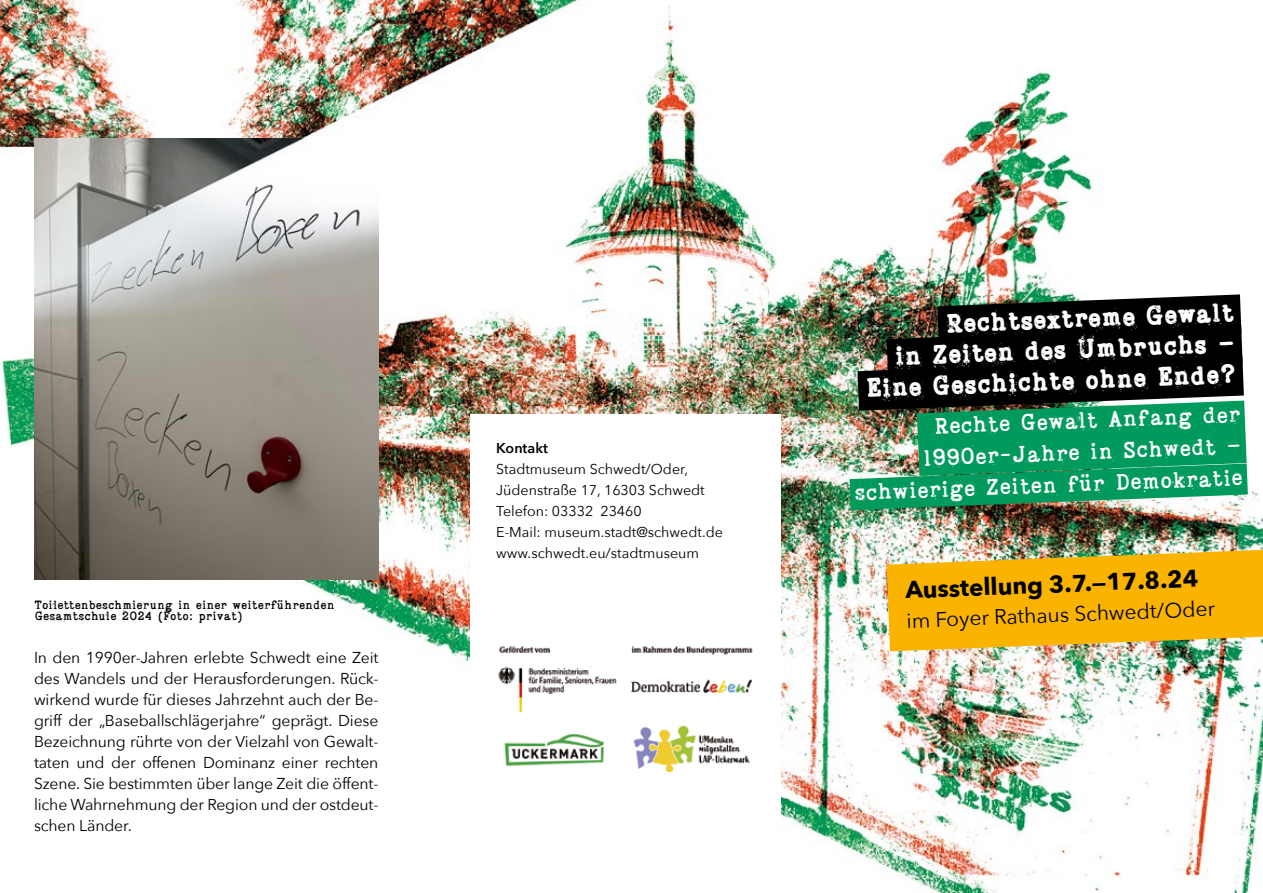
<style>
.page{position:relative;width:1263px;height:893px;background:#fff}
.page>*{position:absolute;margin:0;border:0;box-sizing:border-box;transform-origin:0 0}
.t1{font:700 27px/30.9px "Bygonest Rustic";color:#fff;text-align:right}
.t2{font:700 24px "Avenir Next";color:#000}
.t3{font:22.5px/31.7px "Bygonest Rustic";color:#fff;text-align:right}
.t4{font:21px "Avenir Next";color:#000}
.t5{font:15.75px/21px "Avenir Next";letter-spacing:-.01em;color:#000;text-align:justify}
.t6{font:14.25px/21px "Avenir Next";color:#000}
.t7{font:600 14.25px "Avenir Next";color:#000}
.t8{font:12px/11.4px "Bygonest Rustic";color:#000}
</style>
<div class="page">
<img style="left:0;top:0;width:1263px;height:893px">
<img style="left:34px;top:138px;width:344px;height:441px">
<img style="left:850px;top:294px;width:398px;height:216px">
<div style="left:470px;top:414px;width:310px;height:408px;background:#fff"></div>
<img style="left:498px;top:646px;width:255px;height:125px">
<svg style="left:886px;top:550px;width:377px;height:101px;background:#f0b519"></svg>
<p class="t8" style="left:35px;top:599px;width:302px">Toilettenbeschmierung in einer weiterführenden<br>Gesamtschule 2024 (Foto: privat)</p>
<p class="t5" style="left:34px;top:646px;width:346px">In den 1990er-Jahren erlebte Schwedt eine Zeit des Wandels und der Herausforderungen. Rück&shy;wirkend wurde für dieses Jahrzehnt auch der Be&shy;griff der „Baseballschlägerjahre“ geprägt. Diese Bezeichnung rührte von der Vielzahl von Gewalt&shy;taten und der offenen Dominanz einer rechten Szene. Sie bestimmten über lange Zeit die öffent&shy;liche Wahrnehmung der Region und der ostdeut&shy;schen Länder.</p>
<p class="t7" style="left:496px;top:436px;width:53px">Kontakt</p>
<p class="t6" style="left:496px;top:458px;width:228px">Stadtmuseum Schwedt/Oder,<br>Jüdenstraße 17, 16303 Schwedt<br>Telefon: 03332 23460<br>E-Mail: museum.stadt@schwedt.de www.schwedt.eu/stadtmuseum</p>
<h1 class="t1" style="left:862px;top:310px;width:373px;rotate:-2deg">Rechtsextreme Gewalt<br>in Zeiten des Umbruchs –<br>Eine Geschichte ohne Ende?</h1>
<h3 class="t3" style="left:852px;top:413px;width:390px;rotate:-2deg">Rechte Gewalt Anfang der<br>1990er-Jahre in Schwedt – schwierige Zeiten für Demokratie</h3>
<h2 class="t2" style="left:905px;top:568px;width:295px;rotate:-2deg">Ausstellung 3.7.—17.8.24</h2>
<h3 class="t4" style="left:906px;top:602px;width:310px;rotate:-2deg">im Foyer Rathaus Schwedt/Oder</h3>
</div>
